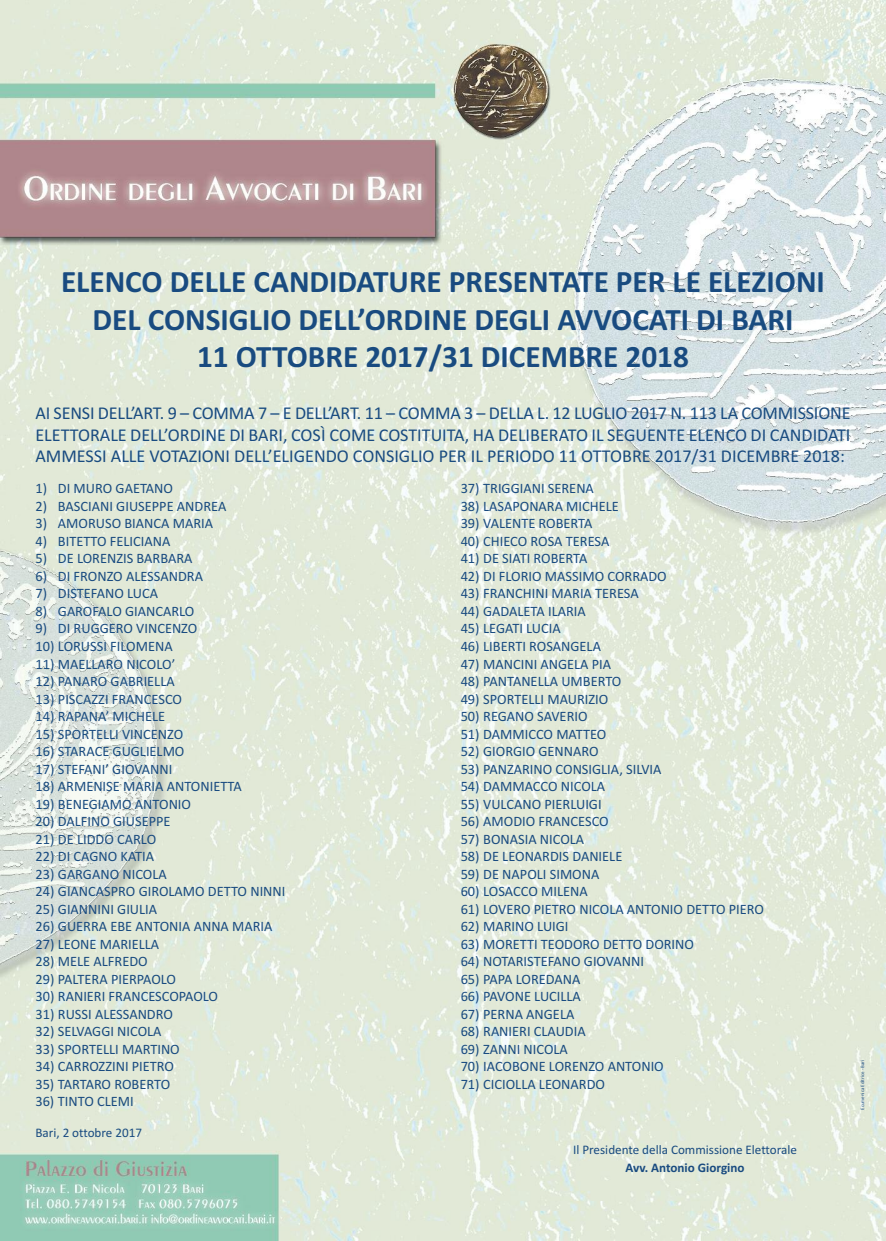
<style>
.page{position:relative;width:886px;height:1241px;background:#fff}
.page>*{position:absolute;margin:0;border:0;box-sizing:border-box;transform-origin:0 0}
.t1{font:700 31.25px/37.5px "Calibri";color:#194b80;text-align:center}
.t2{font:18.12px/21.8px "Calibri";color:#194b80;text-align:justify}
.t3{font:14.38px "Calibri";color:#194b80}
.t4{font:13.12px "Calibri";color:#194b80}
.t5{font:700 13.12px "Calibri";color:#194b80}
.t6{font:5px "Calibri";color:#194b80}
</style>
<div class="page">
<img style="left:0;top:0;width:886px;height:1240px">
<h1 class="t1" style="left:61px;top:262px;width:765px">ELENCO DELLE CANDIDATURE PRESENTATE PER LE ELEZIONI<br>DEL CONSIGLIO DELL’ORDINE DEGLI AVVOCATI DI BARI<br>11 OTTOBRE 2017/31 DICEMBRE 2018</h1>
<p class="t2" style="left:35px;top:401px;width:816px">AI SENSI DELL’ART. 9 – COMMA 7 – E DELL’ART. 11 – COMMA 3 – DELLA L. 12 LUGLIO 2017 N. 113 LA COMMISSIONE ELETTORALE DELL’ORDINE DI BARI, COSì COME COSTITUITA, HA DELIBERATO IL SEGUENTE ELENCO DI CANDIDATI AMMESSI ALLE VOTAZIONI DELL’ELIGENDO CONSIGLIO PER IL PERIODO 11 OTTOBRE 2017/31 DICEMBRE 2018:</p>
<p class="t3" style="left:35px;top:480px;width:139px">1) DI MURO GAETANO</p>
<p class="t3" style="left:35px;top:497px;width:192px">2) BASCIANI GIUSEPPE ANDREA</p>
<p class="t3" style="left:35px;top:515px;width:179px">3) AMORUSO BIANCA MARIA</p>
<p class="t3" style="left:35px;top:532px;width:137px">4) BITETTO FELICIANA</p>
<p class="t3" style="left:35px;top:550px;width:159px">5) DE LORENZIS BARBARA</p>
<p class="t3" style="left:35px;top:567px;width:169px">6) DI FRONZO ALESSANDRA</p>
<p class="t3" style="left:35px;top:585px;width:124px">7) DISTEFANO LUCA</p>
<p class="t3" style="left:35px;top:602px;width:160px">8) GAROFALO GIANCARLO</p>
<p class="t3" style="left:35px;top:620px;width:163px">9) DI RUGGERO VINCENZO</p>
<p class="t3" style="left:35px;top:637px;width:139px">10) LORUSSI FILOMENA</p>
<p class="t3" style="left:35px;top:655px;width:141px">11) MAELLARO NICOLO’</p>
<p class="t3" style="left:35px;top:672px;width:141px">12) PANARO GABRIELLA</p>
<p class="t3" style="left:35px;top:690px;width:148px">13) PISCAZZI FRANCESCO</p>
<p class="t3" style="left:35px;top:707px;width:131px">14) RAPANA’ MICHELE</p>
<p class="t3" style="left:35px;top:725px;width:149px">15) SPORTELLI VINCENZO</p>
<p class="t3" style="left:35px;top:742px;width:151px">16) STARACE GUGLIELMO</p>
<p class="t3" style="left:35px;top:760px;width:138px">17) STEFANI’ GIOVANNI</p>
<p class="t3" style="left:35px;top:777px;width:208px">18) ARMENISE MARIA ANTONIETTA</p>
<p class="t3" style="left:35px;top:795px;width:157px">19) BENEGIAMO ANTONIO</p>
<p class="t3" style="left:35px;top:812px;width:137px">20) DALFINO GIUSEPPE</p>
<p class="t3" style="left:35px;top:830px;width:122px">21) DE LIDDO CARLO</p>
<p class="t3" style="left:35px;top:847px;width:120px">22) DI CAGNO KATIA</p>
<p class="t3" style="left:35px;top:865px;width:133px">23) GARGANO NICOLA</p>
<p class="t3" style="left:35px;top:882px;width:252px">24) GIANCASPRO GIROLAMO DETTO NINNI</p>
<p class="t3" style="left:35px;top:900px;width:123px">25) GIANNINI GIULIA</p>
<p class="t3" style="left:35px;top:917px;width:239px">26) GUERRA EBE ANTONIA ANNA MARIA</p>
<p class="t3" style="left:35px;top:935px;width:125px">27) LEONE MARIELLA</p>
<p class="t3" style="left:35px;top:952px;width:114px">28) MELE ALFREDO</p>
<p class="t3" style="left:35px;top:970px;width:142px">29) PALTERA PIERPAOLO</p>
<p class="t3" style="left:35px;top:987px;width:184px">30) RANIERI FRANCESCOPAOLO</p>
<p class="t3" style="left:35px;top:1005px;width:139px">31) RUSSI ALESSANDRO</p>
<p class="t3" style="left:35px;top:1022px;width:128px">32) SELVAGGI NICOLA</p>
<p class="t3" style="left:35px;top:1040px;width:146px">33) SPORTELLI MARTINO</p>
<p class="t3" style="left:35px;top:1057px;width:140px">34) CARROZZINI PIETRO</p>
<p class="t3" style="left:35px;top:1075px;width:136px">35) TARTARO ROBERTO</p>
<p class="t3" style="left:35px;top:1092px;width:100px">36) TINTO CLEMI</p>
<p class="t3" style="left:461px;top:480px;width:135px">37) TRIGGIANI SERENA</p>
<p class="t3" style="left:461px;top:497px;width:160px">38) LASAPONARA MICHELE</p>
<p class="t3" style="left:461px;top:515px;width:133px">39) VALENTE ROBERTA</p>
<p class="t3" style="left:461px;top:532px;width:150px">40) CHIECO ROSA TERESA</p>
<p class="t3" style="left:461px;top:550px;width:128px">41) DE SIATI ROBERTA</p>
<p class="t3" style="left:461px;top:567px;width:208px">42) DI FLORIO MASSIMO CORRADO</p>
<p class="t3" style="left:461px;top:585px;width:180px">43) FRANCHINI MARIA TERESA</p>
<p class="t3" style="left:461px;top:602px;width:127px">44) GADALETA ILARIA</p>
<p class="t3" style="left:461px;top:620px;width:102px">45) LEGATI LUCIA</p>
<p class="t3" style="left:461px;top:637px;width:142px">46) LIBERTI ROSANGELA</p>
<p class="t3" style="left:461px;top:655px;width:152px">47) MANCINI ANGELA PIA</p>
<p class="t3" style="left:461px;top:672px;width:162px">48) PANTANELLA UMBERTO</p>
<p class="t3" style="left:461px;top:690px;width:149px">49) SPORTELLI MAURIZIO</p>
<p class="t3" style="left:461px;top:707px;width:128px">50) REGANO SAVERIO</p>
<p class="t3" style="left:461px;top:725px;width:147px">51) DAMMICCO MATTEO</p>
<p class="t3" style="left:461px;top:742px;width:139px">52) GIORGIO GENNARO</p>
<p class="t3" style="left:461px;top:760px;width:202px">53) PANZARINO CONSIGLIA, SILVIA</p>
<p class="t3" style="left:461px;top:777px;width:146px">54) DAMMACCO NICOLA</p>
<p class="t3" style="left:461px;top:795px;width:142px">55) VULCANO PIERLUIGI</p>
<p class="t3" style="left:461px;top:812px;width:150px">56) AMODIO FRANCESCO</p>
<p class="t3" style="left:461px;top:830px;width:125px">57) BONASIA NICOLA</p>
<p class="t3" style="left:461px;top:847px;width:163px">58) DE LEONARDIS DANIELE</p>
<p class="t3" style="left:461px;top:865px;width:140px">59) DE NAPOLI SIMONA</p>
<p class="t3" style="left:461px;top:882px;width:129px">60) LOSACCO MILENA</p>
<p class="t3" style="left:461px;top:900px;width:305px">61) LOVERO PIETRO NICOLA ANTONIO DETTO PIERO</p>
<p class="t3" style="left:461px;top:917px;width:109px">62) MARINO LUIGI</p>
<p class="t3" style="left:461px;top:935px;width:235px">63) MORETTI TEODORO DETTO DORINO</p>
<p class="t3" style="left:461px;top:952px;width:185px">64) NOTARISTEFANO GIOVANNI</p>
<p class="t3" style="left:461px;top:970px;width:121px">65) PAPA LOREDANA</p>
<p class="t3" style="left:461px;top:987px;width:122px">66) PAVONE LUCILLA</p>
<p class="t3" style="left:461px;top:1005px;width:115px">67) PERNA ANGELA</p>
<p class="t3" style="left:461px;top:1022px;width:127px">68) RANIERI CLAUDIA</p>
<p class="t3" style="left:461px;top:1040px;width:109px">69) ZANNI NICOLA</p>
<p class="t3" style="left:461px;top:1057px;width:205px">70) IACOBONE LORENZO ANTONIO</p>
<p class="t3" style="left:461px;top:1075px;width:146px">71) CICIOLLA LEONARDO</p>
<p class="t4" style="left:35px;top:1124px;width:108px">Bari, 2 ottobre 2017</p>
<p class="t4" style="left:573px;top:1141px;width:225px">Il Presidente della Commissione Elettorale</p>
<p class="t5" style="left:625px;top:1159px;width:121px">Avv. Antonio Giorgino</p>
<p class="t6" style="left:859px;top:1109px;width:52px;rotate:-90deg">Ecumenica Editrice - Bari</p>
</div>
